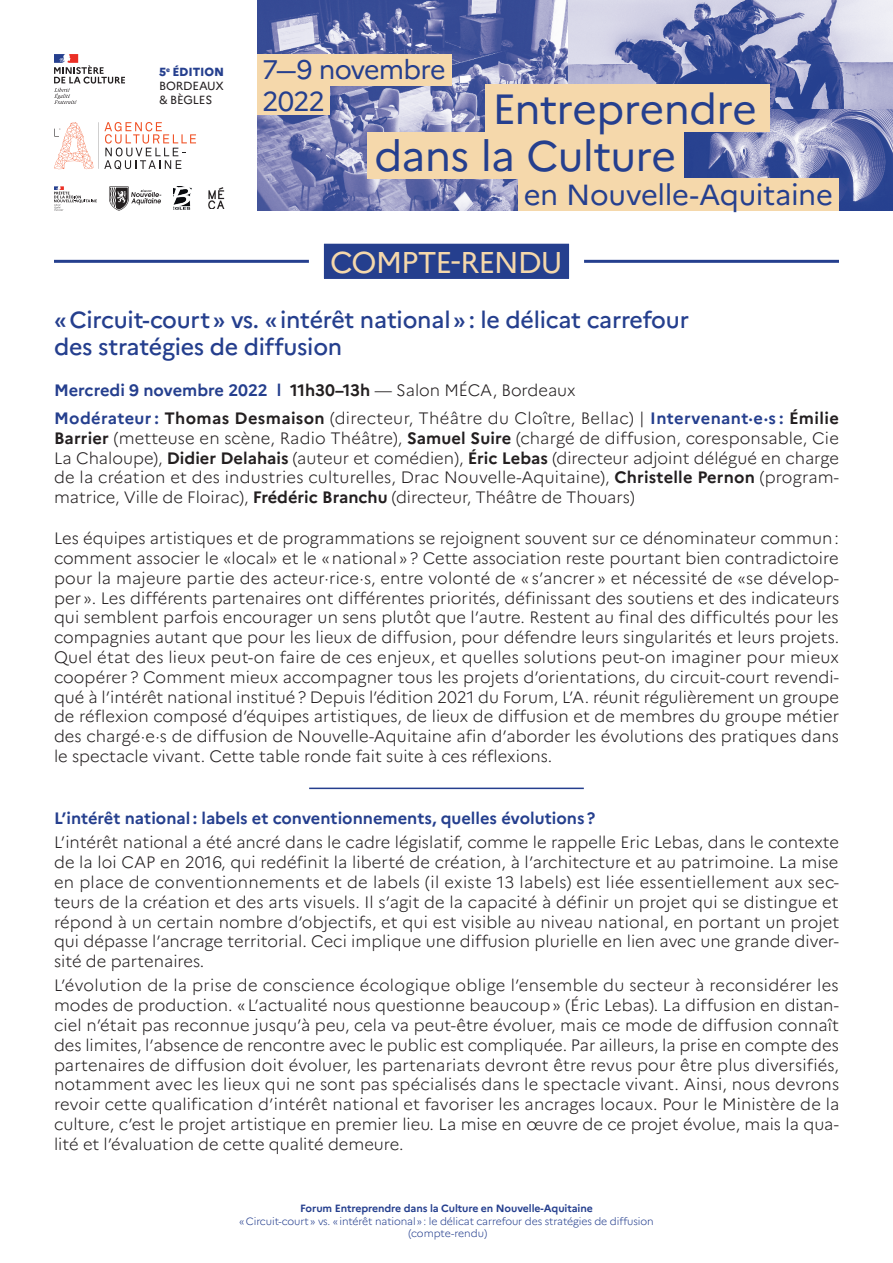
<style>
.page{position:relative;width:893px;height:1263px;background:#fff}
.page>*{position:absolute;margin:0;border:0;box-sizing:border-box;transform-origin:0 0}
._03_Titre_Cadre{font:42.6px "Marianne";letter-spacing:-.02em;color:#253f8e}
._03_Titre_Cadre-2{font:42.15px "Marianne";letter-spacing:-.02em;color:#253f8e}
._03_Titre_Cadre-3{font:30px "Marianne";letter-spacing:-.04em;color:#f5d8ab}
._03_Titre_Cadre-4{font:29.1px "Marianne";letter-spacing:-.01em;color:#253f8e}
._03_Titre_Cadre-5{font:27.45px "Marianne";color:#253f8e}
._03_Titre_Cadre-6{font:26.85px "Marianne";letter-spacing:-.03em;color:#253f8e}
.Titre_prog{font:500 23.25px/26.7px "Marianne";letter-spacing:-.01em;color:#253f8e}
.Texte_com{font:300 16.5px/19.8px "Marianne";color:#231f20;text-align:justify}
.Texte_compte-rendu{font:300 16.5px/19.8px "Marianne";color:#231f20;text-align:justify}
.Texte_compte-rendu-2{font:700 16.5px "Marianne";color:#253f8e}
.Texte_com-2{font:700 16.5px "Marianne";color:#253f8e}
._02_Titre_Affiche{font:800 11.85px/14.1px "Marianne";letter-spacing:-.01em;color:#253f8e}
._02_Titre_Affiche-2{font:11.85px "Marianne";letter-spacing:-.01em;color:#231f20}
.t1{font:300 10.5px/12.6px "Marianne";letter-spacing:-.01em;color:#253f8e;text-align:center}
.t2{font:700 10.5px "Marianne";letter-spacing:-.01em;color:#253f8e}
.s1{font-weight:400;color:#231f20}
.s2{color:#231f20}
.s3{font-weight:300;color:#231f20}
.s4{font-weight:700;color:#253f8e}
.s5{font-weight:700}
</style>
<div class="page">
<img style="left:258px;top:0;width:311px;height:211px">
<img style="left:684px;top:109px;width:209px;height:102px">
<img style="left:569px;top:0;width:324px;height:109px">
<svg style="left:54px;top:54px;width:71px;height:50px"></svg>
<svg style="left:104px;top:122px;width:92px;height:48px"></svg>
<svg style="left:54px;top:122px;width:39px;height:47px"></svg>
<div style="left:258px;top:54px;width:194px;height:31px;background:#f5d8ab"></div>
<div style="left:258px;top:85px;width:72px;height:30px;background:#f5d8ab"></div>
<div style="left:367px;top:132px;width:317px;height:46px;background:#f5d8ab"></div>
<div style="left:518px;top:178px;width:321px;height:33px;background:#f5d8ab"></div>
<div style="left:485px;top:84px;width:284px;height:48px;background:#f5d8ab"></div>
<svg style="left:54px;top:186px;width:43px;height:25px"></svg>
<svg style="left:109px;top:186px;width:52px;height:25px"></svg>
<img style="left:173px;top:186px;width:19px;height:24px">
<img style="left:208px;top:187px;width:16px;height:21px">
<hr style="left:54px;top:260px;width:785px;height:3px;background:#253f8e">
<svg style="left:301px;top:243px;width:291px;height:36px"></svg>
<hr style="left:309px;top:788px;width:275px;height:1px;background:#253f8e">
<p class="_02_Titre_Affiche" style="left:159px;top:63px;width:66px">5<sup>e</sup> ÉDITION<br><span class="s1">BORDEAUX</span></p>
<p class="_02_Titre_Affiche-2" style="left:159px;top:91px;width:55px">&amp; BÈGLES</p>
<p class="_03_Titre_Cadre-6" style="left:262px;top:48px;width:185px">7–9 novembre</p>
<p class="_03_Titre_Cadre-5" style="left:262px;top:80px;width:64px">2022</p>
<p class="_03_Titre_Cadre" style="left:374px;top:123px;width:303px">dans la Culture</p>
<p class="_03_Titre_Cadre-4" style="left:524px;top:173px;width:311px">en Nouvelle-Aquitaine</p>
<p class="_03_Titre_Cadre-2" style="left:492px;top:76px;width:266px">Entreprendre</p>
<p class="_03_Titre_Cadre-3" style="left:330px;top:239px;width:234px">COMPTE-RENDU</p>
<p class="Titre_prog" style="left:54px;top:304px;width:636px">« Circuit-court » vs. « intérêt national » : le délicat carrefour des stratégies de diffusion</p>
<p class="Texte_com-2" style="left:54px;top:377px;width:523px">Mercredi 9 novembre 2022 l <span class="s2">11h30–13h</span> <span class="s3">— Salon MÉCA, Bordeaux</span></p>
<p class="Texte_com" style="left:54px;top:407px;width:786px"><span class="s4">Modérateur :</span> <span class="s5">Thomas Desmaison</span> (directeur, Théâtre du Cloître, Bellac) | <span class="s4">Intervenant·e·s :</span> <span class="s5">Émilie Barrier</span> (metteuse en scène, Radio Théâtre), <span class="s5">Samuel Suire</span> (chargé de diffusion, coresponsable, Cie La Chaloupe), <span class="s5">Didier Delahais</span> (auteur et comédien), <span class="s5">Éric Lebas</span> (directeur adjoint délégué en charge de la création et des industries culturelles, Drac Nouvelle-Aquitaine), <span class="s5">Christelle Pernon</span> (program&shy;matrice, Ville de Floirac), <span class="s5">Frédéric Branchu</span> (directeur, Théâtre de Thouars)</p>
<p class="Texte_com" style="left:54px;top:527px;width:787px">Les équipes artistiques et de programmations se rejoignent souvent sur ce dénominateur commun : comment associer le «local» et le « national » ? Cette association reste pourtant bien contradictoire pour la majeure partie des acteur·rice·s, entre volonté de « s’ancrer » et nécessité de «se dévelop&shy;per ». Les différents partenaires ont différentes priorités, définissant des soutiens et des indicateurs qui semblent parfois encourager un sens plutôt que l’autre. Restent au final des difficultés pour les compagnies autant que pour les lieux de diffusion, pour défendre leurs singularités et leurs projets.<br>Quel état des lieux peut-on faire de ces enjeux, et quelles solutions peut-on imaginer pour mieux coopérer ? Comment mieux accompagner tous les projets d’orientations, du circuit-court revendi&shy;qué à l’intérêt national institué ? Depuis l’édition 2021 du Forum, L’A. réunit régulièrement un groupe de réflexion composé d’équipes artistiques, de lieux de diffusion et de membres du groupe métier des chargé·e·s de diffusion de Nouvelle-Aquitaine afin d’aborder les évolutions des pratiques dans le spectacle vivant. Cette table ronde fait suite à ces réflexions.</p>
<p class="Texte_compte-rendu-2" style="left:54px;top:806px;width:543px">L’intérêt national : labels et conventionnements, quelles évolutions ?</p>
<p class="Texte_compte-rendu" style="left:54px;top:831px;width:787px">L’intérêt national a été ancré dans le cadre législatif, comme le rappelle Eric Lebas, dans le contexte de la loi CAP en 2016, qui redéfinit la liberté de création, à l’architecture et au patrimoine. La mise en place de conventionnements et de labels (il existe 13 labels) est liée essentiellement aux sec&shy;teurs de la création et des arts visuels. Il s’agit de la capacité à définir un projet qui se distingue et répond à un certain nombre d’objectifs, et qui est visible au niveau national, en portant un projet qui dépasse l’ancrage territorial. Ceci implique une diffusion plurielle en lien avec une grande diver&shy;sité de partenaires.</p>
<p class="Texte_compte-rendu" style="left:54px;top:974px;width:787px">L’évolution de la prise de conscience écologique oblige l’ensemble du secteur à reconsidérer les modes de production. « L’actualité nous questionne beaucoup » (Éric Lebas). La diffusion en distan&shy;ciel n’était pas reconnue jusqu’à peu, cela va peut-être évoluer, mais ce mode de diffusion connaît des limites, l’absence de rencontre avec le public est compliquée. Par ailleurs, la prise en compte des partenaires de diffusion doit évoluer, les partenariats devront être revus pour être plus diversifiés, notamment avec les lieux qui ne sont pas spécialisés dans le spectacle vivant. Ainsi, nous devrons revoir cette qualification d’intérêt national et favoriser les ancrages locaux. Pour le Ministère de la culture, c’est le projet artistique en premier lieu. La mise en œuvre de ce projet évolue, mais la qua&shy;lité et l’évaluation de cette qualité demeure.</p>
<p class="t2" style="left:300px;top:1200px;width:294px">Forum Entreprendre dans la Culture en Nouvelle-Aquitaine</p>
<p class="t1" style="left:239px;top:1214px;width:416px">« Circuit-court » vs. « intérêt national » : le délicat carrefour des stratégies de diffusion (compte-rendu)</p>
</div>
